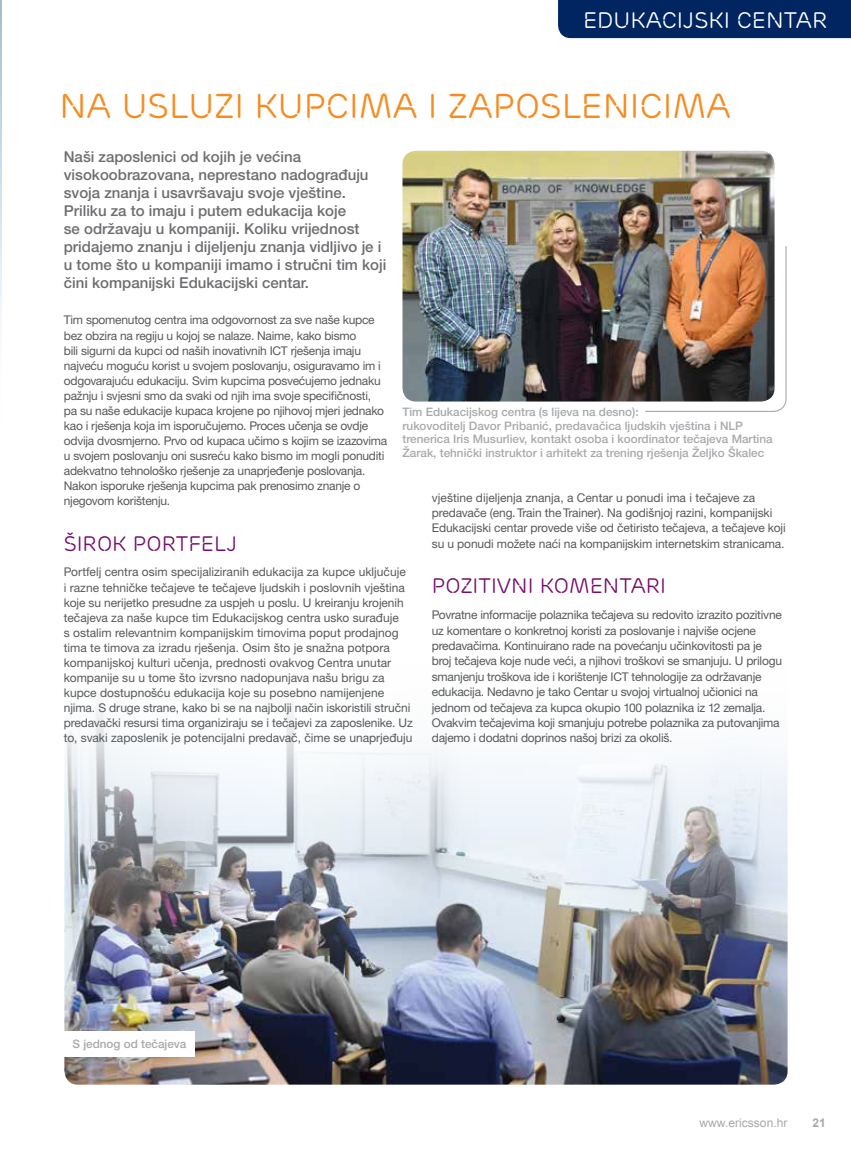
<style>
.page{position:relative;width:851px;height:1149px;background:#fff}
.page>*{position:absolute;margin:0;border:0;box-sizing:border-box;transform-origin:0 0}
.t1{font:34.5px "Ericsson Capital";color:#f68b1f}
.t2{font:22.5px "Ericsson Capital";color:#fff}
.t3{font:21px "Ericsson Capital";color:#750d6c}
.t4{font:500 15px/18px "Ericsson Sans";color:#6d6e71}
.t5{font:12px/15px "Ericsson Sans";letter-spacing:-.02em;color:#58595b}
.t6{font:12px/15px "Ericsson Sans";color:#58595b}
.t7{font:12px "Arial";color:#a7a9ac}
.t8{font:700 12px "Arial";color:#a7a9ac}
.t9{font:500 11.7px/13.5px "Ericsson Sans";color:#a7a9ac}
</style>
<div class="page">
<img style="left:0;top:0;width:1px;height:331px">
<img style="left:64px;top:706px;width:723px;height:378px">
<div style="left:558px;top:0;width:292px;height:38px;background:#002561"></div>
<div style="left:64px;top:1030px;width:131px;height:26px;background:#fff"></div>
<svg style="left:644px;top:245px;width:143px;height:167px"></svg>
<img style="left:402px;top:151px;width:372px;height:250px">
<h2 class="t2" style="left:583px;top:7px;width:246px">EDUKACIJSKI CENTAR</h2>
<h1 class="t1" style="left:60px;top:86px;width:673px">NA USLUZI KUPCIMA I ZAPOSLENICIMA</h1>
<p class="t4" style="left:64px;top:147px;width:324px">Naši zaposlenici od kojih je većina visokoobrazovana, neprestano nadograđuju svoja znanja i usavršavaju svoje vještine.<br>Priliku za to imaju i putem edukacija koje<br>se održavaju u kompaniji. Koliku vrijednost pridajemo znanju i dijeljenju znanja vidljivo je i u tome što u kompaniji imamo i stručni tim koji čini kompanijski Edukacijski centar.</p>
<p class="t5" style="left:64px;top:312px;width:325px">Tim spomenutog centra ima odgovornost za sve naše kupce bez obzira na regiju u kojoj se nalaze. Naime, kako bismo<br>bili sigurni da kupci od naših inovativnih ICT rješenja imaju najveću moguću korist u svojem poslovanju, osiguravamo im i odgovarajuću edukaciju. Svim kupcima posvećujemo jednaku pažnju i svjesni smo da svaki od njih ima svoje specifičnosti, pa su naše edukacije kupaca krojene po njihovoj mjeri jednako kao i rješenja koja im isporučujemo. Proces učenja se ovdje odvija dvosmjerno. Prvo od kupaca učimo s kojim se izazovima u svojem poslovanju oni susreću kako bismo im mogli ponuditi adekvatno tehnološko rješenje za unaprjeđenje poslovanja.<br>Nakon isporuke rješenja kupcima pak prenosimo znanje o njegovom korištenju.</p>
<h3 class="t3" style="left:64px;top:531px;width:175px">ŠIROK PORTFELJ</h3>
<p class="t6" style="left:64px;top:564px;width:350px">Portfelj centra osim specijaliziranih edukacija za kupce uključuje<br>i razne tehničke tečajeve te tečajeve ljudskih i poslovnih vještina koje su nerijetko presudne za uspjeh u poslu. U kreiranju krojenih tečajeva za naše kupce tim Edukacijskog centra usko surađuje<br>s ostalim relevantnim kompanijskim timovima poput prodajnog tima te timova za izradu rješenja. Osim što je snažna potpora kompanijskoj kulturi učenja, prednosti ovakvog Centra unutar kompanije su u tome što izvrsno nadopunjava našu brigu za kupce dostupnošću edukacija koje su posebno namijenjene njima. S druge strane, kako bi se na najbolji način iskoristili stručni predavački resursi tima organiziraju se i tečajevi za zaposlenike. Uz to, svaki zaposlenik je potencijalni predavač, čime se unaprjeđuju</p>
<p class="t9" style="left:402px;top:405px;width:371px">Tim Edukacijskog centra (s lijeva na desno):<br>rukovoditelj Davor Pribanić, predavačica ljudskih vještina i NLP trenerica Iris Musurliev, kontakt osoba i koordinator tečajeva Martina Žarak, tehnički instruktor i arhitekt za trening rješenja Željko Škalec</p>
<p class="t5" style="left:432px;top:489px;width:355px">vještine dijeljenja znanja, a Centar u ponudi ima i tečajeve za predavače (eng. Train the Trainer). Na godišnjoj razini, kompanijski Edukacijski centar provede više od četiristo tečajeva, a tečajeve koji su u ponudi možete naći na kompanijskim internetskim stranicama.</p>
<h3 class="t3" style="left:432px;top:573px;width:236px">POZITIVNI KOMENTARI</h3>
<p class="t5" style="left:432px;top:607px;width:351px">Povratne informacije polaznika tečajeva su redovito izrazito pozitivne uz komentare o konkretnoj koristi za poslovanje i najviše ocjene predavačima. Kontinuirano rade na povećanju učinkovitosti pa je broj tečajeva koje nude veći, a njihovi troškovi se smanjuju. U prilogu smanjenju troškova ide i korištenje ICT tehnologije za održavanje edukacija. Nedavno je tako Centar u svojoj virtualnoj učionici na jednom od tečajeva za kupca okupio 100 polaznika iz 12 zemalja.<br>Ovakvim tečajevima koji smanjuju potrebe polaznika za putovanjima dajemo i dodatni doprinos našoj brizi za okoliš.</p>
<p class="t9" style="left:73px;top:1036px;width:115px">S jednog od tečajeva</p>
<p class="t7" style="left:699px;top:1114px;width:89px">www.ericsson.hr</p>
<p class="t8" style="left:812px;top:1114px;width:15px">21</p>
</div>
